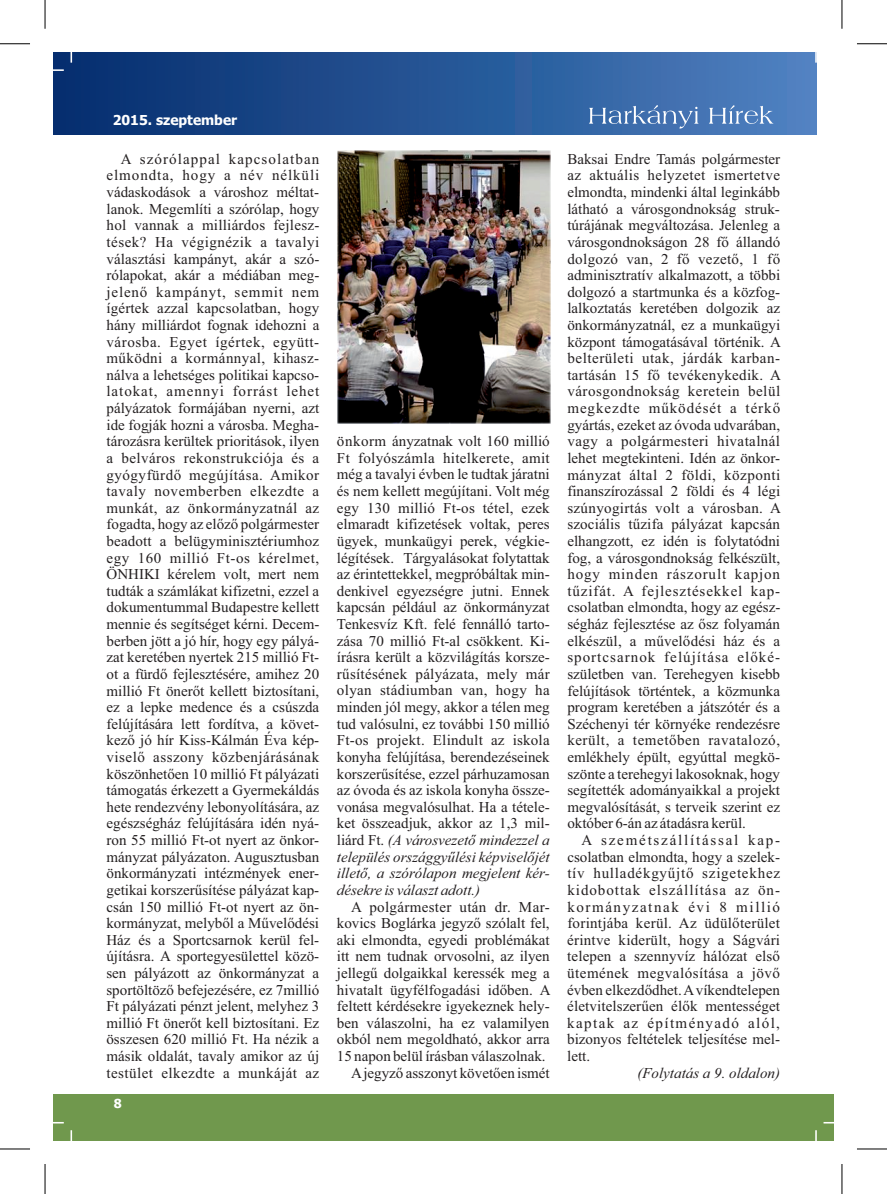
<style>
.page{position:relative;width:887px;height:1194px;background:#fff}
.page>*{position:absolute;margin:0;border:0;box-sizing:border-box;transform-origin:0 0}
.t1{font:15px/16.6px "Times New Roman";color:#231f20;text-align:justify}
.t2{font:15px "Times New Roman";letter-spacing:.02em;color:#231f20}
.t3{font:italic 15px "Times New Roman";color:#231f20}
.t4{font:700 13.75px "Tahoma";color:#fff}
.t5{font:700 12.5px "Tahoma";color:#fff}
.s1{font-style:italic}
</style>
<div class="page">
<div style="left:54px;top:1094px;width:779px;height:46px;background:#70984d"></div>
<div style="left:54px;top:52px;width:761px;height:83px;background:linear-gradient(to right,#022c6c,#4d81c0)"></div>
<svg style="left:588px;top:105px;width:185px;height:24px"></svg>
<svg style="left:53px;top:69px;width:11px;height:2px"></svg>
<svg style="left:70px;top:52px;width:2px;height:11px"></svg>
<svg style="left:70px;top:1130px;width:2px;height:11px"></svg>
<img style="left:337px;top:150px;width:213px;height:273px">
<hr style="left:0;top:1149px;width:30px;height:1px;background:#000">
<hr style="left:45px;top:1164px;width:1px;height:30px;background:#000">
<hr style="left:0;top:44px;width:30px;height:1px;background:#000">
<svg style="left:45px;top:0;width:1px;height:29px"></svg>
<hr style="left:856px;top:44px;width:30px;height:1px;background:#000">
<svg style="left:841px;top:0;width:1px;height:29px"></svg>
<hr style="left:856px;top:1149px;width:30px;height:1px;background:#000">
<hr style="left:841px;top:1164px;width:1px;height:30px;background:#000">
<p class="t4" style="left:113px;top:115px;width:126px">2015. szeptember</p>
<p class="t1" style="left:106px;top:152px;width:214px;text-indent:14px">A szórólappal kapcsolatban elmondta, hogy a név nélküli vádaskodások a városhoz méltat&shy;lanok. Megemlíti a szórólap, hogy hol vannak a milliárdos fejlesz&shy;tések? Ha végignézik a tavalyi választási kampányt, akár a szó&shy;rólapokat, akár a médiában meg&shy;jelenő kampányt, semmit nem ígértek azzal kapcsolatban, hogy hány milliárdot fognak idehozni a városba. Egyet ígértek, együtt&shy;működni a kormánnyal, kihasz&shy;nálva a lehetséges politikai kapcso&shy;latokat, amennyi forrást lehet pályázatok formájában nyerni, azt ide fogják hozni a városba. Megha&shy;tározásra kerültek prioritások, ilyen a belváros rekonstrukciója és a gyógyfürdő megújítása. Amikor tavaly novemberben elkezdte a munkát, az önkormányzatnál az fogadta, hogy az előző polgármester beadott a belügyminisztériumhoz egy 160 millió Ft-os kérelmet, ÖNHIKI kérelem volt, mert nem tudták a számlákat kifizetni, ezzel a dokumentummal Budapestre kellett mennie és segítséget kérni. Decem&shy;berben jött a jó hír, hogy egy pályá&shy;zat keretében nyertek 215 millió Ft&shy;ot a fürdő fejlesztésére, amihez 20 millió Ft önerőt kellett biztosítani, ez a lepke medence és a csúszda felújítására lett fordítva, a követ&shy;kező jó hír Kiss-Kálmán Éva kép&shy;viselő asszony közbenjárásának köszönhetően 10 millió Ft pályázati támogatás érkezett a Gyermekáldás hete rendezvény lebonyolítására, az egészségház felújítására idén nyá&shy;ron 55 millió Ft-ot nyert az önkor&shy;mányzat pályázaton. Augusztusban önkormányzati intézmények ener&shy;getikai korszerűsítése pályázat kap&shy;csán 150 millió Ft-ot nyert az ön&shy;kormányzat, melyből a Művelődési Ház és a Sportcsarnok kerül fel&shy;újításra. A sportegyesülettel közö&shy;sen pályázott az önkormányzat a sportöltöző befejezésére, ez 7millió Ft pályázati pénzt jelent, melyhez 3 millió Ft önerőt kell biztosítani. Ez összesen 620 millió Ft. Ha nézik a másik oldalát, tavaly amikor az új testület elkezdte a munkáját az</p>
<p class="t5" style="left:114px;top:1098px;width:9px">8</p>
<p class="t1" style="left:337px;top:434px;width:214px">önkorm ányzatnak volt 160 millió Ft folyószámla hitelkerete, amit még a tavalyi évben le tudtak járatni és nem kellett megújítani. Volt még egy 130 millió Ft-os tétel, ezek elmaradt kifizetések voltak, peres ügyek, munkaügyi perek, végkie&shy;légítések. Tárgyalásokat folytattak az érintettekkel, megpróbáltak min&shy;denkivel egyezségre jutni. Ennek kapcsán például az önkormányzat Tenkesvíz Kft. felé fennálló tarto&shy;zása 70 millió Ft-al csökkent. Ki&shy;írásra került a közvilágítás korsze&shy;rűsítésének pályázata, mely már olyan stádiumban van, hogy ha minden jól megy, akkor a télen meg tud valósulni, ez további 150 millió Ft-os projekt. Elindult az iskola konyha felújítása, berendezéseinek korszerűsítése, ezzel párhuzamosan az óvoda és az iskola konyha össze&shy;vonása megvalósulhat. Ha a tétele&shy;ket összeadjuk, akkor az 1,3 mil&shy;liárd Ft. <span class="s1">(A városvezető mindezzel a település országgyűlési képviselőjét illető, a szórólapon megjelent kér&shy;désekre is választ adott.)</span></p>
<p class="t2" style="left:351px;top:901px;width:200px">A polgármester után dr. Mar-</p>
<p class="t1" style="left:337px;top:916px;width:214px">kovics Boglárka jegyző szólalt fel,</p>
<p class="t1" style="left:337px;top:933px;width:214px">aki elmondta, egyedi problémákat</p>
<p class="t1" style="left:337px;top:949px;width:214px">itt nem tudnak orvosolni, az ilyen</p>
<p class="t1" style="left:337px;top:966px;width:214px">jellegű dolgaikkal keressék meg a</p>
<p class="t1" style="left:337px;top:982px;width:215px">hivatalt ügyfélfogadási időben. A</p>
<p class="t1" style="left:337px;top:999px;width:214px">feltett kérdésekre igyekeznek hely-</p>
<p class="t1" style="left:337px;top:1016px;width:214px">ben válaszolni, ha ez valamilyen</p>
<p class="t1" style="left:337px;top:1032px;width:214px">okból nem megoldható, akkor arra</p>
<p class="t1" style="left:337px;top:1049px;width:210px">15 napon belül írásban válaszolnak.</p>
<p class="t1" style="left:351px;top:1066px;width:200px">Ajegyző asszonyt követően ismét</p>
<p class="t1" style="left:567px;top:152px;width:215px">Baksai Endre Tamás polgármester az aktuális helyzetet ismertetve elmondta, mindenki által leginkább látható a városgondnokság struk&shy;túrájának megváltozása. Jelenleg a városgondnokságon 28 fő állandó dolgozó van, 2 fő vezető, 1 fő adminisztratív alkalmazott, a többi dolgozó a startmunka és a közfog&shy;lalkoztatás keretében dolgozik az önkormányzatnál, ez a munkaügyi központ támogatásával történik. A belterületi utak, járdák karban&shy;tartásán 15 fő tevékenykedik. A városgondnokság keretein belül megkezdte működését a térkő gyártás, ezeket az óvoda udvarában, vagy a polgármesteri hivatalnál lehet megtekinteni. Idén az önkor&shy;mányzat által 2 földi, központi finanszírozással 2 földi és 4 légi szúnyogirtás volt a városban. A szociális tűzifa pályázat kapcsán elhangzott, ez idén is folytatódni fog, a városgondnokság felkészült, hogy minden rászorult kapjon tűzifát. A fejlesztésekkel kap&shy;csolatban elmondta, hogy az egész&shy;ségház fejlesztése az ősz folyamán elkészül, a művelődési ház és a sportcsarnok felújítása előké&shy;születben van. Terehegyen kisebb felújítások történtek, a közmunka program keretében a játszótér és a Széchenyi tér környéke rendezésre került, a temetőben ravatalozó, emlékhely épült, egyúttal megkö&shy;szönte a terehegyi lakosoknak, hogy segítették adományaikkal a projekt megvalósítását, s terveik szerint ez október 6-án az átadásra kerül.</p>
<p class="t1" style="left:567px;top:833px;width:214px;text-indent:14px">A szemétszállítással kap&shy;csolatban elmondta, hogy a szelek&shy;tív hulladékgyűjtő szigetekhez kidobottak elszállítása az ön&shy;kormányzatnak évi 8 millió forintjába kerül. Az üdülőterület érintve kiderült, hogy a Ságvári telepen a szennyvíz hálózat első ütemének megvalósítása a jövő évben elkezdődhet. Avíkendtelepen életvitelszerűen élők mentességet kaptak az építményadó alól, bizonyos feltételek teljesítése mel&shy;lett.</p>
<p class="t3" style="left:637px;top:1067px;width:144px">(Folytatás a 9. oldalon)</p>
</div>
